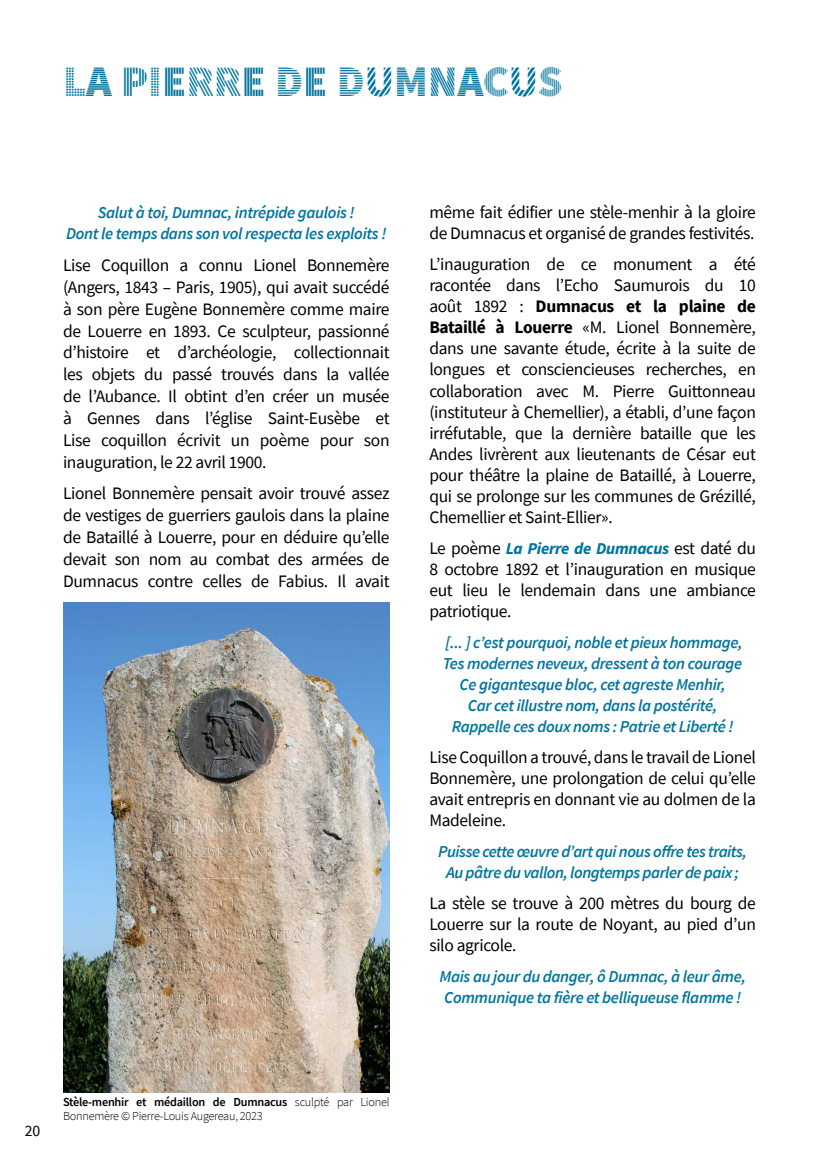
<style>
.page{position:relative;width:819px;height:1156px;background:#fff}
.page>*{position:absolute;margin:0;border:0;box-sizing:border-box;transform-origin:0 0}
.t1{font:43.75px "Source Sans Pro DISPLAY";color:#00759e}
.t2{font:17.5px/21px "Source Sans Pro";letter-spacing:-.02em;color:#000;text-align:justify}
.t3{font:italic 600 16.62px/21px "Source Sans Pro";letter-spacing:-.02em;color:#00759e;text-align:center}
.t4{font:italic 700 16.62px "Source Sans Pro";letter-spacing:-.02em;color:#00759e}
.t5{font:15.75px "Source Sans Pro";color:#000}
.t6{font:300 12.25px/14px "Source Sans Pro";letter-spacing:-.02em;color:#000}
.s1{font-weight:600}
.s2{font-weight:700}
.s3{font-weight:400;font-style:normal;font-size:17.5px;color:#000}
</style>
<div class="page">
<img style="left:63px;top:602px;width:326px;height:490px">
<h1 class="t1" style="left:63px;top:59px;width:501px">LA PIERRE DE DUMNACUS</h1>
<p class="t3" style="left:66px;top:201px;width:322px;line-height:21.9px">Salut à toi, Dumnac, intrépide gaulois !<br>Dont le temps dans son vol respecta les exploits !</p>
<p class="t2" style="left:63px;top:254px;width:328px;line-height:21.9px">Lise Coquillon a connu Lionel Bonnemère (Angers, 1843 – Paris, 1905), qui avait succédé à son père Eugène Bonnemère comme maire de Louerre en 1893. Ce sculpteur, passionné d’histoire et d’archéologie, collectionnait les objets du passé trouvés dans la vallée de l’Aubance. Il obtint d’en créer un musée à Gennes dans l’église Saint-Eusèbe et Lise coquillon écrivit un poème pour son inauguration, le 22 avril 1900.</p>
<p class="t2" style="left:63px;top:483px;width:328px;line-height:21.9px">Lionel Bonnemère pensait avoir trouvé assez de vestiges de guerriers gaulois dans la plaine de Bataillé à Louerre, pour en déduire qu’elle devait son nom au combat des armées de Dumnacus contre celles de Fabius. Il avait</p>
<p class="t5" style="left:25px;top:1121px;width:17px">20</p>
<p class="t6" style="left:63px;top:1095px;width:328px"><span class="s1">Stèle-menhir et médaillon de Dumnacus</span> sculpté par Lionel<br>Bonnemère © Pierre-Louis Augereau, 2023</p>
<p class="t2" style="left:429px;top:202px;width:328px">même fait édifier une stèle-menhir à la gloire de Dumnacus et organisé de grandes festivités.</p>
<p class="t2" style="left:429px;top:254px;width:328px">L’inauguration de ce monument a été racontée dans l’Echo Saumurois du 10 août 1892 : <span class="s2">Dumnacus et la plaine de Bataillé à Louerre</span> «M. Lionel Bonnemère, dans une savante étude, écrite à la suite de longues et consciencieuses recherches, en collaboration avec M. Pierre Guittonneau (instituteur à Chemellier), a établi, d’une façon irréfutable, que la dernière bataille que les Andes livrèrent aux lieutenants de César eut pour théâtre la plaine de Bataillé, à Louerre, qui se prolonge sur les communes de Grézillé, Chemellier et Saint-Ellier».</p>
<p class="t4" style="left:429px;top:537px;width:328px"><span class="s3">Le poème</span> La Pierre de Dumnacus <span class="s3">est daté du</span></p>
<p class="t2" style="left:429px;top:558px;width:328px">8 octobre 1892 et l’inauguration en musique eut lieu le lendemain dans une ambiance patriotique.</p>
<p class="t3" style="left:443px;top:632px;width:301px">[... ] c’est pourquoi, noble et pieux hommage, Tes modernes neveux, dressent à ton courage Ce gigantesque bloc, cet agreste Menhir,<br>Car cet illustre nom, dans la postérité, Rappelle ces doux noms : Patrie et Liberté !</p>
<p class="t2" style="left:429px;top:747px;width:328px">Lise Coquillon a trouvé, dans le travail de Lionel Bonnemère, une prolongation de celui qu’elle avait entrepris en donnant vie au dolmen de la Madeleine.</p>
<p class="t3" style="left:438px;top:841px;width:310px">Puisse cette œuvre d’art qui nous offre tes traits,<br>Au pâtre du vallon, longtemps parler de paix ;</p>
<p class="t2" style="left:429px;top:893px;width:328px">La stèle se trouve à 200 mètres du bourg de Louerre sur la route de Noyant, au pied d’un silo agricole.</p>
<p class="t3" style="left:439px;top:966px;width:308px;text-align:left">Mais au jour du danger, ô Dumnac, à leur âme,<br>Communique ta fière et belliqueuse flamme !</p>
</div>
